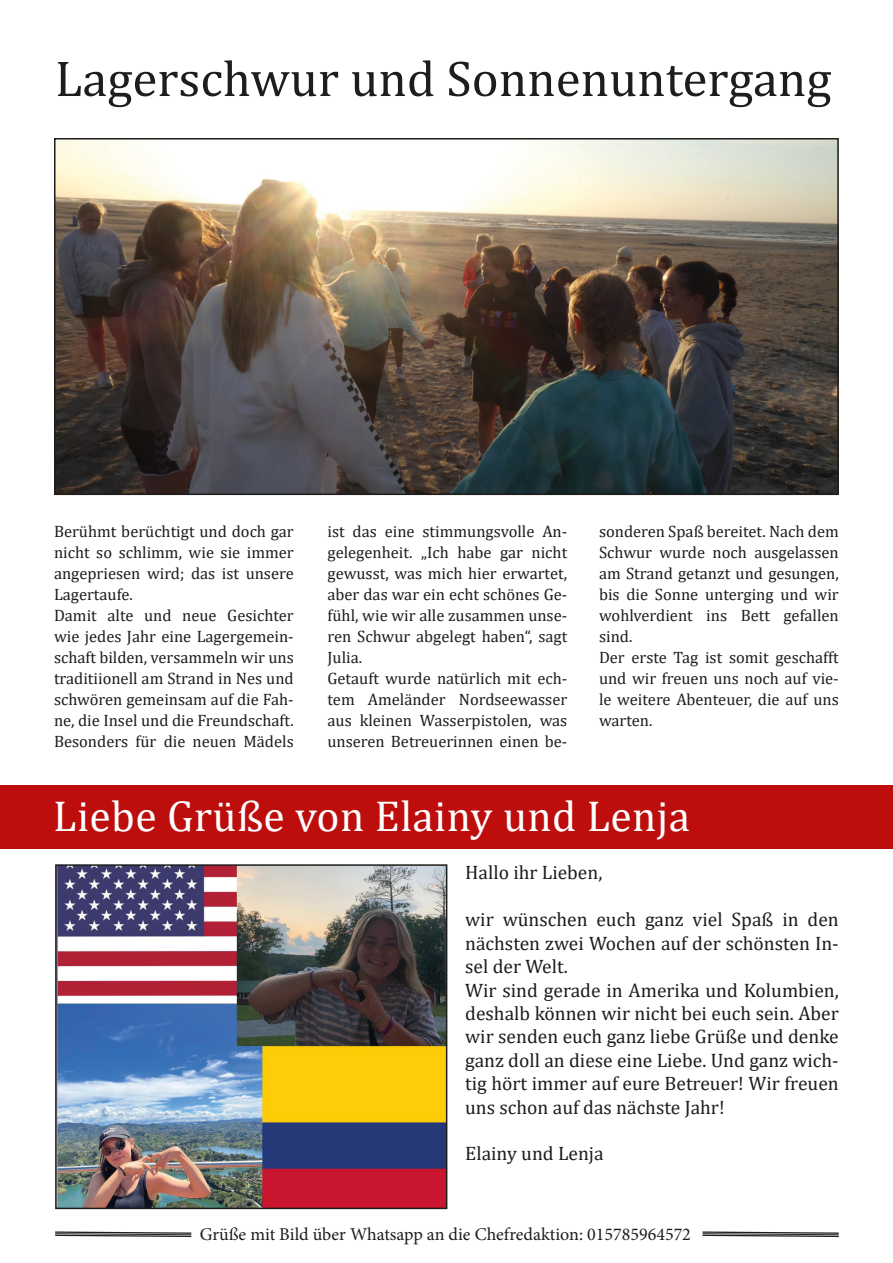
<style>
.page{position:relative;width:893px;height:1263px;background:#fff}
.page>*{position:absolute;margin:0;border:0;box-sizing:border-box;transform-origin:0 0}
.t1{font:51px "Cambria";color:#1d1d1b}
.t2{font:43.5px "Cambria";letter-spacing:.01em;color:#fff}
.t3{font:19.5px/23.4px "Cambria";color:#1d1d1b;text-align:justify}
.t4{font:18px "Minion Pro";color:#1d1d1b}
.t5{font:16.5px/21px "Cambria";color:#1d1d1b;text-align:justify}
</style>
<div class="page">
<div style="left:0;top:785px;width:893px;height:63px;background:#bd0e0d"></div>
<img style="left:57px;top:141px;width:779px;height:351px">
<div style="left:54px;top:138px;width:785px;height:357px;border:2px solid #1d1d1b"></div>
<img style="left:58px;top:867px;width:386px;height:339px">
<div style="left:55px;top:864px;width:392px;height:345px;border:2px solid #1d1d1b"></div>
<svg style="left:55px;top:1231px;width:137px;height:6px"></svg>
<svg style="left:702px;top:1231px;width:137px;height:6px"></svg>
<p class="t1" style="left:55px;top:49px;width:778px">Lagerschwur und Sonnenuntergang</p>
<p class="t5" style="left:54px;top:521px;width:241px">Berühmt berüchtigt und doch gar nicht so schlimm, wie sie immer angepriesen wird; das ist unsere Lagertaufe.</p>
<p class="t5" style="left:54px;top:605px;width:241px">Damit alte und neue Gesichter wie jedes Jahr eine Lagergemein&shy;schaft bilden, versammeln wir uns traditiionell am Strand in Nes und schwören gemeinsam auf die Fah&shy;ne, die Insel und die Freundschaft.<br>Besonders für die neuen Mädels</p>
<p class="t5" style="left:327px;top:521px;width:241px">ist das eine stimmungsvolle An&shy;gelegenheit. „Ich habe gar nicht gewusst, was mich hier erwartet, aber das war ein echt schönes Ge&shy;fühl, wie wir alle zusammen unse&shy;ren Schwur abgelegt haben“, sagt Julia.</p>
<p class="t5" style="left:327px;top:668px;width:241px">Getauft wurde natürlich mit ech&shy;tem Ameländer Nordseewasser aus kleinen Wasserpistolen, was unseren Betreuerinnen einen be-</p>
<p class="t5" style="left:599px;top:521px;width:241px">sonderen Spaß bereitet. Nach dem Schwur wurde noch ausgelassen am Strand getanzt und gesungen, bis die Sonne unterging und wir wohlverdient ins Bett gefallen sind.</p>
<p class="t5" style="left:599px;top:647px;width:241px">Der erste Tag ist somit geschafft und wir freuen uns noch auf vie&shy;le weitere Abenteuer, die auf uns warten.</p>
<p class="t2" style="left:53px;top:791px;width:638px">Liebe Grüße von Elainy und Lenja</p>
<p class="t3" style="left:465px;top:861px;width:139px">Hallo ihr Lieben,</p>
<p class="t3" style="left:465px;top:908px;width:375px">wir wünschen euch ganz viel Spaß in den nächsten zwei Wochen auf der schönsten In&shy;sel der Welt.</p>
<p class="t3" style="left:465px;top:978px;width:375px">Wir sind gerade in Amerika und Kolumbien, deshalb können wir nicht bei euch sein. Aber wir senden euch ganz liebe Grüße und denke ganz doll an diese eine Liebe. Und ganz wich&shy;tig hört immer auf eure Betreuer! Wir freuen uns schon auf das nächste Jahr!</p>
<p class="t3" style="left:465px;top:1142px;width:140px">Elainy und Lenja</p>
<p class="t4" style="left:200px;top:1222px;width:493px">Grüße mit Bild über Whatsapp an die Chefredaktion: 015785964572</p>
</div>
